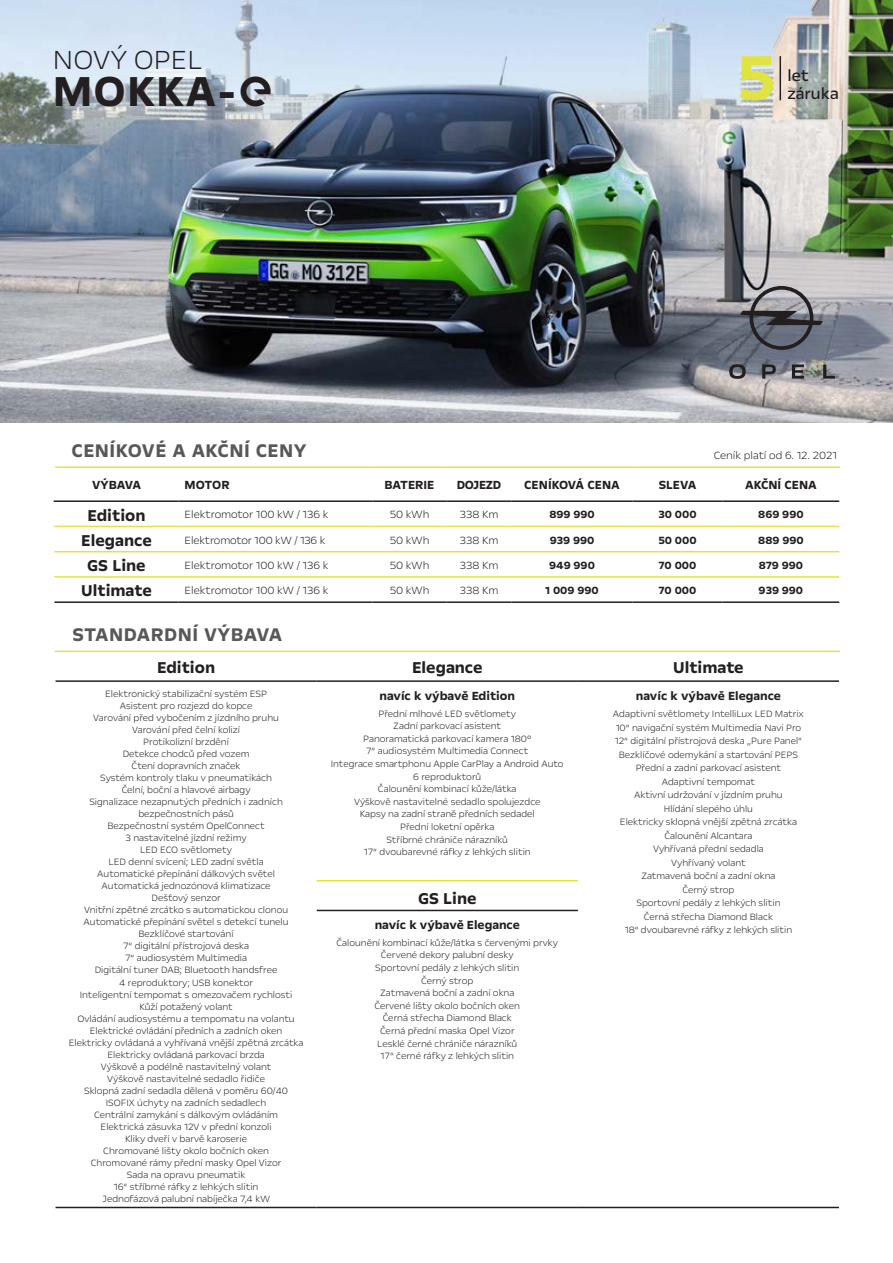
<style>
.page{position:relative;width:893px;height:1263px;background:#fff}
.page>*{position:absolute;margin:0;border:0;box-sizing:border-box;transform-origin:0 0}
.t1{font:700 72px "Opel Next";color:#e0e342}
.t2{font:700 48px "Opel Next";letter-spacing:.02em;color:#231f20}
.t3{font:300 30px "Opel Next";color:#231f20}
.t4{font:700 21px "Opel Next";letter-spacing:.02em;color:#57585a}
.t5{font:700 18px "Opel Next";color:#231f20}
.t6{font:18px/18px "Opel Next";color:#231f20}
.t7{font:700 13.5px "Opel Next";color:#231f20}
.t8{font:300 12px "Opel Next";color:#231f20}
.t9{font:700 12px "Opel Next";color:#231f20}
.t10{font:300 10.5px/12px "Opel Next";color:#231f20;text-align:center}
.s1{font-weight:300}
</style>
<div class="page">
<img style="left:0;top:0;width:893px;height:422px">
<svg style="left:729px;top:364px;width:106px;height:15px;background:#737478"></svg>
<svg style="left:740px;top:286px;width:83px;height:64px;background:#71737b"></svg>
<hr style="left:54px;top:601px;width:125px;height:2px;background:#231f20">
<hr style="left:179px;top:601px;width:193px;height:2px;background:#231f20">
<hr style="left:372px;top:601px;width:74px;height:2px;background:#231f20">
<hr style="left:446px;top:601px;width:66px;height:2px;background:#231f20">
<hr style="left:512px;top:601px;width:120px;height:2px;background:#231f20">
<hr style="left:632px;top:601px;width:91px;height:2px;background:#231f20">
<hr style="left:723px;top:601px;width:116px;height:2px;background:#231f20">
<hr style="left:54px;top:500px;width:125px;height:2px;background:#231f20">
<hr style="left:179px;top:500px;width:193px;height:2px;background:#231f20">
<hr style="left:372px;top:500px;width:74px;height:2px;background:#231f20">
<hr style="left:446px;top:500px;width:66px;height:2px;background:#231f20">
<hr style="left:512px;top:500px;width:120px;height:2px;background:#231f20">
<hr style="left:632px;top:500px;width:91px;height:2px;background:#231f20">
<hr style="left:723px;top:500px;width:116px;height:2px;background:#231f20">
<hr style="left:54px;top:551px;width:125px;height:1px;background:#e0e342">
<hr style="left:179px;top:551px;width:193px;height:1px;background:#e0e342">
<hr style="left:372px;top:551px;width:74px;height:1px;background:#e0e342">
<hr style="left:446px;top:551px;width:66px;height:1px;background:#e0e342">
<hr style="left:512px;top:551px;width:120px;height:1px;background:#e0e342">
<hr style="left:632px;top:551px;width:91px;height:1px;background:#e0e342">
<hr style="left:723px;top:551px;width:116px;height:1px;background:#e0e342">
<hr style="left:54px;top:576px;width:125px;height:2px;background:#e0e342">
<hr style="left:179px;top:576px;width:193px;height:2px;background:#e0e342">
<hr style="left:372px;top:576px;width:74px;height:2px;background:#e0e342">
<hr style="left:446px;top:576px;width:66px;height:2px;background:#e0e342">
<hr style="left:512px;top:576px;width:120px;height:2px;background:#e0e342">
<hr style="left:632px;top:576px;width:91px;height:2px;background:#e0e342">
<hr style="left:723px;top:576px;width:116px;height:2px;background:#e0e342">
<hr style="left:55px;top:466px;width:124px;height:2px;background:#e0e342">
<hr style="left:179px;top:466px;width:193px;height:2px;background:#e0e342">
<hr style="left:372px;top:466px;width:74px;height:2px;background:#e0e342">
<hr style="left:446px;top:466px;width:66px;height:2px;background:#e0e342">
<hr style="left:512px;top:466px;width:120px;height:2px;background:#e0e342">
<hr style="left:632px;top:466px;width:91px;height:2px;background:#e0e342">
<hr style="left:723px;top:466px;width:117px;height:2px;background:#e0e342">
<hr style="left:54px;top:526px;width:125px;height:1px;background:#e0e342">
<hr style="left:179px;top:526px;width:193px;height:1px;background:#e0e342">
<hr style="left:372px;top:526px;width:74px;height:1px;background:#e0e342">
<hr style="left:446px;top:526px;width:66px;height:1px;background:#e0e342">
<hr style="left:512px;top:526px;width:120px;height:1px;background:#e0e342">
<hr style="left:632px;top:526px;width:91px;height:1px;background:#e0e342">
<hr style="left:723px;top:526px;width:116px;height:1px;background:#e0e342">
<hr style="left:779px;top:56px;width:2px;height:44px;background:#231f20">
<hr style="left:55px;top:651px;width:262px;height:1px;background:#e0e342">
<hr style="left:578px;top:651px;width:262px;height:1px;background:#e0e342">
<hr style="left:56px;top:680px;width:261px;height:2px;background:#231f20">
<hr style="left:317px;top:680px;width:261px;height:2px;background:#231f20">
<hr style="left:578px;top:680px;width:261px;height:2px;background:#231f20">
<hr style="left:317px;top:910px;width:261px;height:1px;background:#231f20">
<hr style="left:317px;top:651px;width:261px;height:1px;background:#e0e342">
<hr style="left:317px;top:880px;width:261px;height:1px;background:#e0e342">
<hr style="left:56px;top:1207px;width:261px;height:1px;background:#231f20">
<hr style="left:578px;top:1207px;width:261px;height:1px;background:#231f20">
<hr style="left:317px;top:1207px;width:261px;height:1px;background:#231f20">
<h3 class="t3" style="left:53px;top:41px;width:151px">NOVÝ OPEL</h3>
<h2 class="t2" style="left:53px;top:62px;width:221px">MOKKA-<span class="s1">{ele}</span></h2>
<h1 class="t1" style="left:737px;top:33px;width:41px">5</h1>
<h3 class="t6" style="left:787px;top:66px;width:53px">let záruka</h3>
<h3 class="t4" style="left:71px;top:438px;width:237px">CENÍKOVÉ A AKČNÍ CENY</h3>
<p class="t7" style="left:92px;top:477px;width:50px">VÝBAVA</p>
<p class="t7" style="left:185px;top:477px;width:47px">MOTOR</p>
<p class="t7" style="left:384px;top:477px;width:51px">BATERIE</p>
<p class="t7" style="left:457px;top:477px;width:46px">DOJEZD</p>
<p class="t7" style="left:524px;top:477px;width:97px">CENÍKOVÁ CENA</p>
<p class="t7" style="left:659px;top:477px;width:39px">SLEVA</p>
<p class="t7" style="left:745px;top:477px;width:73px">AKČNÍ CENA</p>
<h3 class="t5" style="left:88px;top:504px;width:59px">Edition</h3>
<p class="t8" style="left:185px;top:507px;width:145px">Elektromotor 100 kW / 136 k</p>
<p class="t8" style="left:390px;top:507px;width:41px">50 kWh</p>
<p class="t8" style="left:460px;top:507px;width:40px">338 Km</p>
<p class="t9" style="left:549px;top:507px;width:47px">899 990</p>
<p class="t9" style="left:658px;top:507px;width:40px">30 000</p>
<p class="t9" style="left:758px;top:507px;width:47px">869 990</p>
<h3 class="t5" style="left:81px;top:529px;width:72px">Elegance</h3>
<p class="t8" style="left:185px;top:532px;width:142px">Elektromotor 100 kW / 136 k</p>
<p class="t8" style="left:390px;top:532px;width:41px">50 kWh</p>
<p class="t8" style="left:460px;top:532px;width:40px">338 Km</p>
<p class="t9" style="left:550px;top:532px;width:46px">939 990</p>
<p class="t9" style="left:658px;top:532px;width:40px">50 000</p>
<p class="t9" style="left:758px;top:532px;width:47px">889 990</p>
<h3 class="t5" style="left:87px;top:554px;width:60px">GS Line</h3>
<p class="t8" style="left:185px;top:557px;width:145px">Elektromotor 100 kW / 136 k</p>
<p class="t8" style="left:390px;top:557px;width:41px">50 kWh</p>
<p class="t8" style="left:460px;top:557px;width:40px">338 Km</p>
<p class="t9" style="left:549px;top:558px;width:47px">949 990</p>
<p class="t9" style="left:658px;top:558px;width:39px">70 000</p>
<p class="t9" style="left:759px;top:558px;width:46px">879 990</p>
<h3 class="t5" style="left:81px;top:580px;width:72px">Ultimate</h3>
<p class="t8" style="left:185px;top:583px;width:145px">Elektromotor 100 kW / 136 k</p>
<p class="t8" style="left:390px;top:583px;width:41px">50 kWh</p>
<p class="t8" style="left:460px;top:583px;width:40px">338 Km</p>
<p class="t9" style="left:545px;top:583px;width:55px">1 009 990</p>
<p class="t9" style="left:658px;top:583px;width:39px">70 000</p>
<p class="t9" style="left:759px;top:583px;width:46px">939 990</p>
<p class="t8" style="left:714px;top:448px;width:125px">Ceník platí od 6. 12. 2021</p>
<h3 class="t4" style="left:73px;top:622px;width:211px">STANDARDNÍ VÝBAVA</h3>
<h3 class="t5" style="left:157px;top:656px;width:59px">Edition</h3>
<h3 class="t5" style="left:412px;top:656px;width:72px">Elegance</h3>
<h3 class="t5" style="left:673px;top:656px;width:72px">Ultimate</h3>
<p class="t10" style="left:69px;top:688px;width:236px">Elektronický stabilizační systém ESP<br>Asistent pro rozjezd do kopce<br>Varování před vybočením z jízdního pruhu<br>Varování před čelní kolizí<br>Protikolizní brzdění<br>Detekce chodců před vozem<br>Čtení dopravních značek<br>Systém kontroly tlaku v pneumatikách<br>Čelní, boční a hlavové airbagy<br>Signalizace nezapnutých předních i zadních bezpečnostních pásů<br>Bezpečnostní systém OpelConnect<br>3 nastavitelné jízdní režimy<br>LED ECO světlomety<br>LED denní svícení; LED zadní světla<br>Automatické přepínání dálkových světel Automatická jednozónová klimatizace<br>Dešťový senzor<br>Vnitřní zpětné zrcátko s automatickou clonou Automatické přepínání světel s detekcí tunelu Bezklíčové startování<br>7“ digitální přístrojová deska<br>7“ audiosystém Multimedia<br>Digitální tuner DAB; Bluetooth handsfree<br>4 reproduktory; USB konektor<br>Inteligentní tempomat s omezovačem rychlosti<br>Kůží potažený volant<br>Ovládání audiosystému a tempomatu na volantu Elektrické ovládání předních a zadních oken Elektricky ovládaná a vyhřívaná vnější zpětná zrcátka Elektricky ovládaná parkovací brzda<br>Výškově a podélně nastavitelný volant<br>Výškově nastavitelné sedadlo řidiče<br>Sklopná zadní sedadla dělená v poměru 60/40<br>ISOFIX úchyty na zadních sedadlech<br>Centrální zamykání s dálkovým ovládáním<br>Elektrická zásuvka 12V v přední konzoli<br>Kliky dveří v barvě karoserie<br>Chromované lišty okolo bočních oken<br>Chromované rámy přední masky Opel Vizor<br>Sada na opravu pneumatik<br>16“ stříbrné ráfky z lehkých slitin<br>Jednofázová palubní nabíječka 7,4 kW</p>
<p class="t7" style="left:379px;top:687px;width:137px">navíc k výbavě Edition</p>
<p class="t7" style="left:636px;top:687px;width:147px">navíc k výbavě Elegance</p>
<p class="t10" style="left:613px;top:707px;width:192px;line-height:13.5px">Adaptivní světlomety IntelliLux LED Matrix<br>10“ navigační systém Multimedia Navi Pro<br>12“ digitální přístrojová deska ,,Pure Panel“<br>Bezklíčové odemykání a startování PEPS<br>Přední a zadní parkovací asistent<br>Adaptivní tempomat<br>Aktivní udržování v jízdním pruhu<br>Hlídání slepého úhlu<br>Elektricky sklopná vnější zpětná zrcátka<br>Čalounění Alcantara<br>Vyhřívaná přední sedadla<br>Vyhřívaný volant<br>Zatmavená boční a zadní okna<br>Černý strop<br>Sportovní pedály z lehkých slitin<br>Černá střecha Diamond Black<br>18“ dvoubarevné ráfky z lehkých slitin</p>
<p class="t10" style="left:331px;top:707px;width:234px;line-height:12.6px">Přední mlhové LED světlomety<br>Zadní parkovací asistent<br>Panoramatická parkovací kamera 180°<br>7“ audiosystém Multimedia Connect<br>Integrace smartphonu Apple CarPlay a Android Auto 6 reproduktorů<br>Čalounění kombinací kůže/látka<br>Výškově nastavitelné sedadlo spolujezdce<br>Kapsy na zadní straně předních sedadel<br>Přední loketní opěrka<br>Stříbrné chrániče nárazníků<br>17“ dvoubarevné ráfky z lehkých slitin</p>
<h3 class="t5" style="left:418px;top:887px;width:60px">GS Line</h3>
<p class="t7" style="left:375px;top:916px;width:147px">navíc k výbavě Elegance</p>
<p class="t10" style="left:336px;top:936px;width:223px;line-height:12.6px">Čalounění kombinací kůže/látka s červenými prvky<br>Červené dekory palubní desky<br>Sportovní pedály z lehkých slitin<br>Černý strop<br>Zatmavená boční a zadní okna<br>Červené lišty okolo bočních oken<br>Černá střecha Diamond Black<br>Černá přední maska Opel Vizor<br>Lesklé černé chrániče nárazníků<br>17“ černé ráfky z lehkých slitin</p>
</div>
